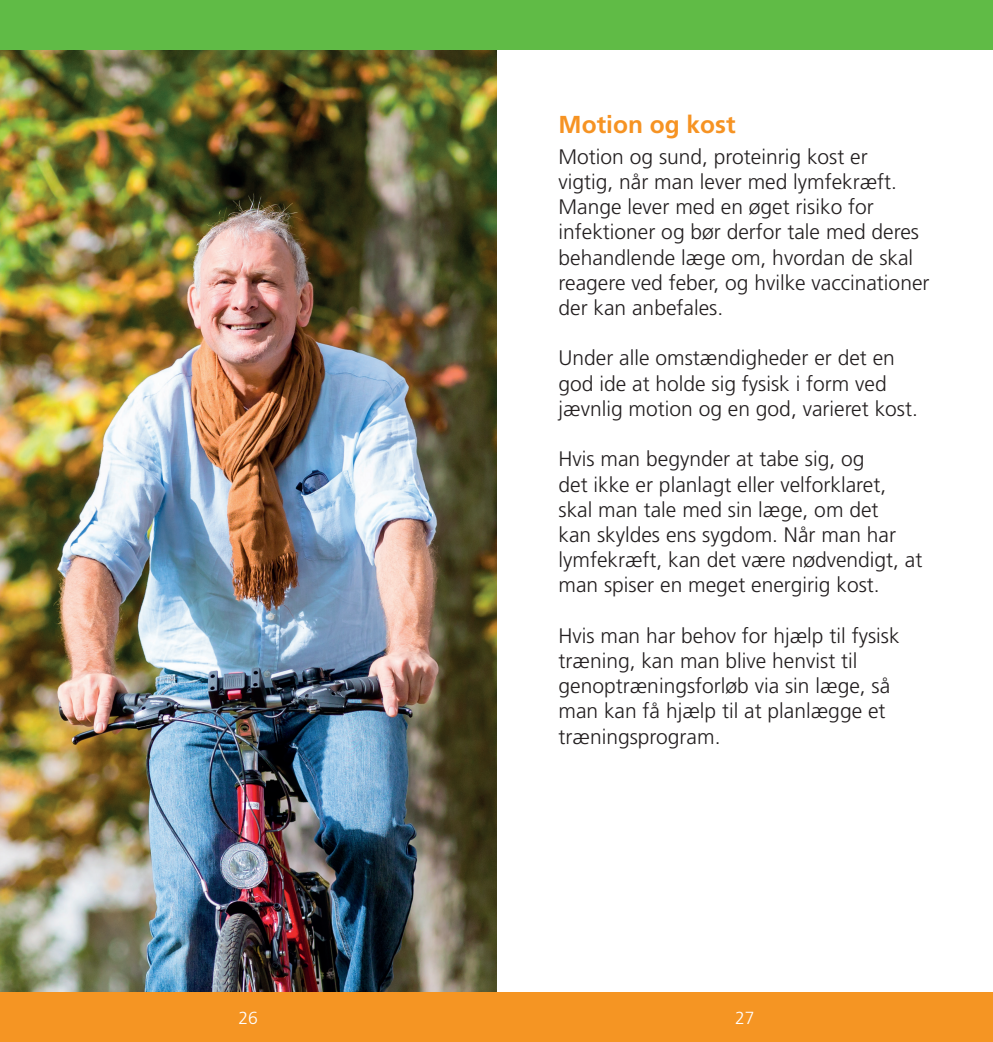
<style>
.page{position:relative;width:993px;height:1042px;background:#fff}
.page>*{position:absolute;margin:0;border:0;box-sizing:border-box;transform-origin:0 0}
.t1{font:700 24.5px "Frutiger LT Std";color:#f69323}
.t2{font:300 21px/25.2px "Frutiger LT Std";color:#231f20}
.t3{font:300 17.5px "Frutiger LT Std";color:#fff}
</style>
<div class="page">
<img style="left:0;top:50px;width:496px;height:942px">
<div style="left:0;top:0;width:992px;height:50px;background:#60bb46"></div>
<div style="left:0;top:992px;width:992px;height:50px;background:#f59523"></div>
<p class="t1" style="left:558px;top:110px;width:178px">Motion og kost</p>
<p class="t2" style="left:558px;top:144px;width:372px">Motion og sund, proteinrig kost er<br>vigtig, når man lever med lymfekræft.<br>Mange lever med en øget risiko for infektioner og bør derfor tale med deres behandlende læge om, hvordan de skal reagere ved feber, og hvilke vaccinationer der kan anbefales.</p>
<p class="t2" style="left:558px;top:346px;width:361px">Under alle omstændigheder er det en god ide at holde sig fysisk i form ved jævnlig motion og en god, varieret kost.</p>
<p class="t2" style="left:558px;top:447px;width:365px">Hvis man begynder at tabe sig, og<br>det ikke er planlagt eller velforklaret, skal man tale med sin læge, om det<br>kan skyldes ens sygdom. Når man har lymfekræft, kan det være nødvendigt, at man spiser en meget energirig kost.</p>
<p class="t2" style="left:558px;top:623px;width:342px">Hvis man har behov for hjælp til fysisk træning, kan man blive henvist til genoptræningsforløb via sin læge, så man kan få hjælp til at planlægge et træningsprogram.</p>
<p class="t3" style="left:238px;top:1007px;width:21px">26</p>
<p class="t3" style="left:734px;top:1007px;width:21px">27</p>
</div>
